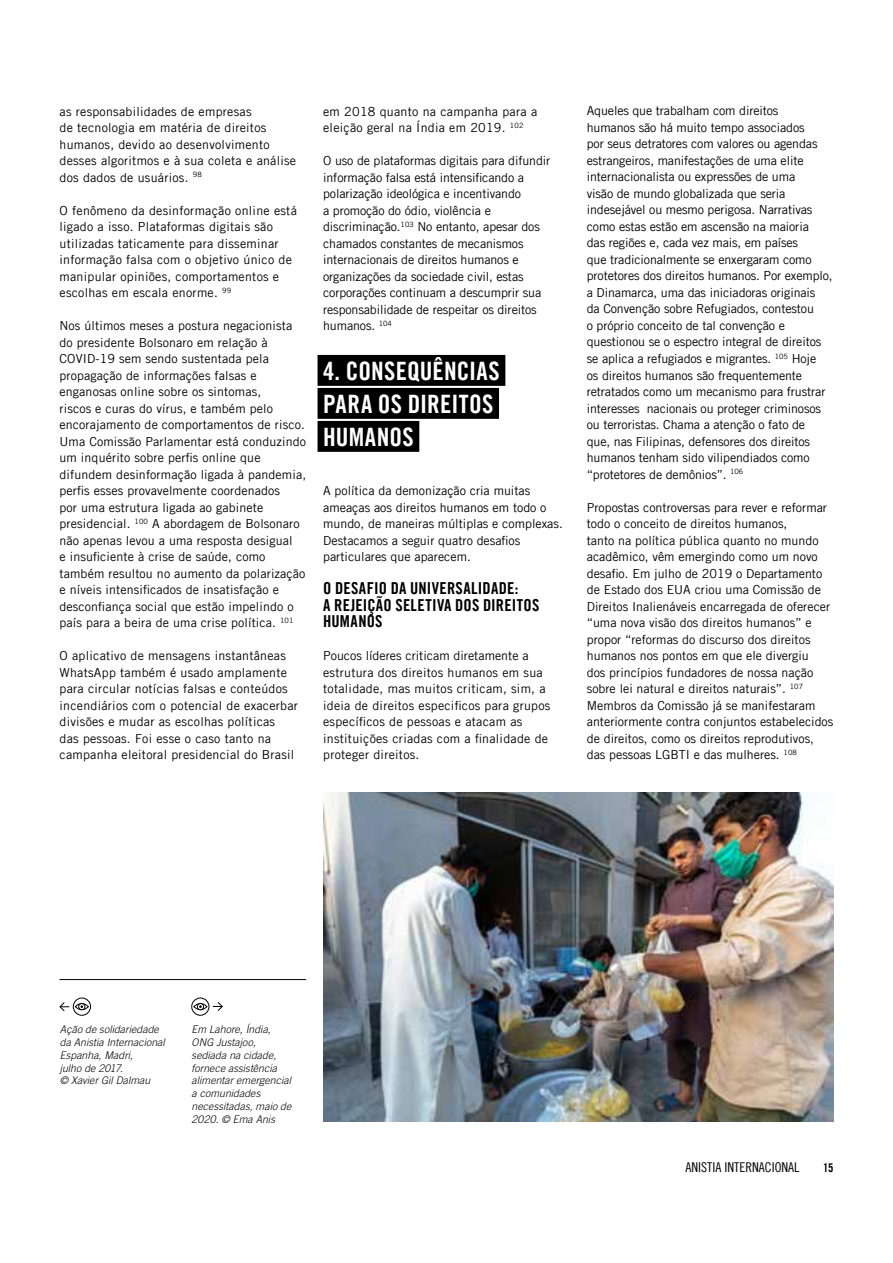
<style>
.page{position:relative;width:893px;height:1263px;background:#fff}
.page>*{position:absolute;margin:0;border:0;box-sizing:border-box;transform-origin:0 0}
.t1{font:25.35px/33px "Amnesty Trade Gothic Bd Cn 20";letter-spacing:.01em;color:#fff}
.t2{font:16.5px/16.5px "Amnesty Trade Gothic Bd Cn 20";letter-spacing:.015em;color:#000}
.t3{font:13.5px "Amnesty Trade Gothic Cn 18";color:#000}
.t4{font:12.45px/16.5px "Amnesty Trade Gothic";color:#000}
.t5{font:12.45px/16.5px "Amnesty Trade Gothic";letter-spacing:.02em;color:#000}
.t6{font:12px "Amnesty Trade Gothic Bd Cn 20";color:#000}
.t7{font:italic 300 10.5px/12.8px "Amnesty Trade Gothic";letter-spacing:.005em;color:#000}
</style>
<div class="page">
<div style="left:318px;top:355px;width:187px;height:31px;background:#000"></div>
<div style="left:318px;top:388px;width:181px;height:31px;background:#000"></div>
<div style="left:318px;top:421px;width:101px;height:31px;background:#000"></div>
<img style="left:323px;top:793px;width:510px;height:329px">
<div style="left:78px;top:1003px;width:7px;height:7px;border:1px solid #000;border-radius:50%"></div>
<div style="left:75px;top:1003px;width:14px;height:7px;border:1px solid #000;border-radius:50%"></div>
<svg style="left:59px;top:1002px;width:11px;height:10px"></svg>
<div style="left:73px;top:998px;width:18px;height:18px;border:1px solid #000;border-radius:50%"></div>
<div style="left:197px;top:1003px;width:7px;height:7px;border:1px solid #000;border-radius:50%"></div>
<div style="left:193px;top:1003px;width:14px;height:7px;border:1px solid #000;border-radius:50%"></div>
<svg style="left:212px;top:1002px;width:11px;height:9px"></svg>
<div style="left:191px;top:998px;width:18px;height:18px;border:1px solid #000;border-radius:50%"></div>
<hr style="left:60px;top:979px;width:246px;height:1px;background:#000">
<p class="t5" style="left:60px;top:103px;width:238px">as responsabilidades de empresas<br>de tecnologia em matéria de direitos humanos, devido ao desenvolvimento desses algoritmos e à sua coleta e análise dos dados de usuários. <sup>98</sup></p>
<p class="t5" style="left:60px;top:202px;width:239px">O fenômeno da desinformação online está ligado a isso. Plataformas digitais são utilizadas taticamente para disseminar informação falsa com o objetivo único de manipular opiniões, comportamentos e escolhas em escala enorme. <sup>99</sup></p>
<p class="t4" style="left:60px;top:317px;width:248px">Nos últimos meses a postura negacionista do presidente Bolsonaro em relação à COVID-19 sem sendo sustentada pela propagação de informações falsas e enganosas online sobre os sintomas,<br>riscos e curas do vírus, e também pelo encorajamento de comportamentos de risco.<br>Uma Comissão Parlamentar está conduzindo um inquérito sobre perfis online que difundem desinformação ligada à pandemia, perfis esses provavelmente coordenados<br>por uma estrutura ligada ao gabinete presidencial. <sup>100</sup> A abordagem de Bolsonaro não apenas levou a uma resposta desigual<br>e insuficiente à crise de saúde, como também resultou no aumento da polarização e níveis intensificados de insatisfação e desconfiança social que estão impelindo o país para a beira de uma crise política. <sup>101</sup></p>
<p class="t5" style="left:60px;top:647px;width:240px">O aplicativo de mensagens instantâneas WhatsApp também é usado amplamente para circular notícias falsas e conteúdos incendiários com o potencial de exacerbar divisões e mudar as escolhas políticas<br>das pessoas. Foi esse o caso tanto na campanha eleitoral presidencial do Brasil</p>
<p class="t5" style="left:323px;top:103px;width:216px">em 2018 quanto na campanha para a eleição geral na Índia em 2019. <sup>102</sup></p>
<p class="t4" style="left:323px;top:152px;width:229px">O uso de plataformas digitais para difundir informação falsa está intensificando a polarização ideológica e incentivando<br>a promoção do ódio, violência e discriminação.<sup>103</sup> No entanto, apesar dos chamados constantes de mecanismos internacionais de direitos humanos e organizações da sociedade civil, estas corporações continuam a descumprir sua responsabilidade de respeitar os direitos humanos. <sup>104</sup></p>
<h1 class="t1" style="left:323px;top:354px;width:178px">4. CONSEQUÊNCIAS<br>PARA OS DIREITOS<br>HUMANOS</h1>
<p class="t4" style="left:323px;top:482px;width:241px">A política da demonização cria muitas ameaças aos direitos humanos em todo o mundo, de maneiras múltiplas e complexas.<br>Destacamos a seguir quatro desafios particulares que aparecem.</p>
<h2 class="t2" style="left:323px;top:580px;width:218px">O DESAFIO DA UNIVERSALIDADE:<br>A REJEIÇÃO SELETIVA DOS DIREITOS<br>HUMANOS</h2>
<p class="t5" style="left:323px;top:647px;width:229px">Poucos líderes criticam diretamente a estrutura dos direitos humanos em sua totalidade, mas muitos criticam, sim, a ideia de direitos especificos para grupos específicos de pessoas e atacam as instituições criadas com a finalidade de proteger direitos.</p>
<p class="t4" style="left:587px;top:103px;width:247px">Aqueles que trabalham com direitos<br>humanos são há muito tempo associados<br>por seus detratores com valores ou agendas estrangeiros, manifestações de uma elite internacionalista ou expressões de uma<br>visão de mundo globalizada que seria indesejável ou mesmo perigosa. Narrativas como estas estão em ascensão na maioria<br>das regiões e, cada vez mais, em países<br>que tradicionalmente se enxergaram como protetores dos direitos humanos. Por exemplo, a Dinamarca, uma das iniciadoras originais<br>da Convenção sobre Refugiados, contestou<br>o próprio conceito de tal convenção e questionou se o espectro integral de direitos se aplica a refugiados e migrantes. <sup>105</sup> Hoje<br>os direitos humanos são frequentemente retratados como um mecanismo para frustrar interesses nacionais ou proteger criminosos ou terroristas. Chama a atenção o fato de<br>que, nas Filipinas, defensores dos direitos humanos tenham sido vilipendiados como “protetores de demônios”. <sup>106</sup></p>
<p class="t4" style="left:587px;top:499px;width:248px">Propostas controversas para rever e reformar todo o conceito de direitos humanos,<br>tanto na política pública quanto no mundo acadêmico, vêm emergindo como um novo desafio. Em julho de 2019 o Departamento de Estado dos EUA criou uma Comissão de Direitos Inalienáveis encarregada de oferecer “uma nova visão dos direitos humanos” e propor “reformas do discurso dos direitos humanos nos pontos em que ele divergiu<br>dos princípios fundadores de nossa nação sobre lei natural e direitos naturais”. <sup>107<br></sup>Membros da Comissão já se manifestaram anteriormente contra conjuntos estabelecidos de direitos, como os direitos reprodutivos, das pessoas LGBTI e das mulheres. <sup>108</sup></p>
<p class="t7" style="left:60px;top:1023px;width:107px">Ação de solidariedade da Anistia Internacional<br>Espanha, Madri,<br>julho de 2017.<br>© Xavier Gil Dalmau</p>
<p class="t7" style="left:192px;top:1023px;width:101px">Em Lahore, Índia,<br>ONG Justajoo, sediada na cidade, fornece assistência alimentar emergencial a comunidades necessitadas, maio de<br>2020. © Ema Anis</p>
<p class="t3" style="left:685px;top:1159px;width:115px">ANISTIA INTERNACIONAL</p>
<p class="t6" style="left:823px;top:1160px;width:12px">15</p>
</div>
